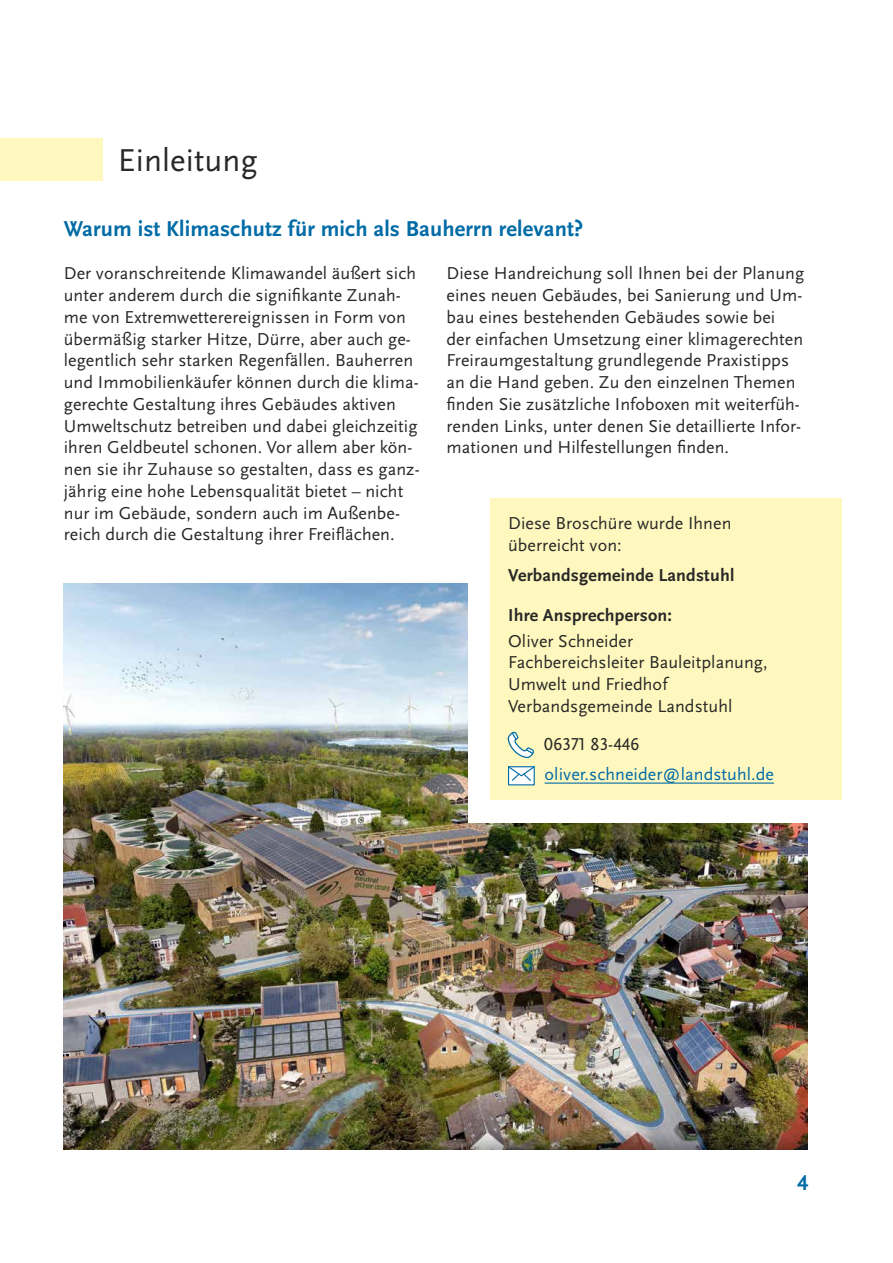
<style>
.page{position:relative;width:893px;height:1263px;background:#fff}
.page>*{position:absolute;margin:0;border:0;box-sizing:border-box;transform-origin:0 0}
.t1{font:33px "Scala Sans Pro";letter-spacing:.005em;color:#282827}
.t2{font:700 22.5px "Scala Sans Pro";letter-spacing:.005em;color:#006ba6}
.P-Fließtext_links{font:18px/21.8px "Scala Sans Pro";letter-spacing:.005em;color:#282827}
.Text_Tabelle{font:18px/21.8px "Scala Sans Pro";letter-spacing:.005em;color:#282827}
.Text_Tabelle-2{font:700 18px "Scala Sans Pro";letter-spacing:.01em;color:#282827}
.Text_Tabelle-3{font:18px "Scala Sans Pro";letter-spacing:.005em;color:#006ba6}
</style>
<div class="page">
<div style="left:0;top:138px;width:102px;height:43px;background:#fff8be"></div>
<img style="left:64px;top:584px;width:744px;height:565px">
<div style="left:469px;top:525px;width:373px;height:298px;background:#fff"></div>
<div style="left:490px;top:498px;width:352px;height:302px;background:#fff8be"></div>
<svg style="left:507px;top:731px;width:27px;height:28px"></svg>
<div style="left:509px;top:767px;width:25px;height:18px;background:#fff"></div>
<svg style="left:508px;top:766px;width:27px;height:16px"></svg>
<hr style="left:545px;top:782px;width:229px;height:2px;background:#006ba6">
<h1 class="t1" style="left:118px;top:141px;width:141px">Einleitung</h1>
<h2 class="t2" style="left:64px;top:216px;width:521px">Warum ist Klimaschutz für mich als Bauherrn relevant?</h2>
<p class="P-Fließtext_links" style="left:64px;top:263px;width:357px">Der voranschreitende Klimawandel äußert sich unter anderem durch die signifikante Zunah&shy;me von Extremwetterereignissen in Form von übermäßig starker Hitze, Dürre, aber auch ge&shy;legentlich sehr starken Regenfällen. Bauherren und Immobilienkäufer können durch die klima&shy;gerechte Gestaltung ihres Gebäudes aktiven Umweltschutz betreiben und dabei gleichzeitig ihren Geldbeutel schonen. Vor allem aber kön&shy;nen sie ihr Zuhause so gestalten, dass es ganz&shy;jährig eine hohe Lebensqualität bietet – nicht nur im Gebäude, sondern auch im Außenbe&shy;reich durch die Gestaltung ihrer Freiflächen.</p>
<p class="P-Fließtext_links" style="left:446px;top:263px;width:359px">Diese Handreichung soll Ihnen bei der Planung eines neuen Gebäudes, bei Sanierung und Um&shy;bau eines bestehenden Gebäudes sowie bei der einfachen Umsetzung einer klimagerechten Freiraumgestaltung grundlegende Praxistipps an die Hand geben. Zu den einzelnen Themen finden Sie zusätzliche Infoboxen mit weiterfüh&shy;renden Links, unter denen Sie detaillierte Infor&shy;mationen und Hilfestellungen finden.</p>
<p class="Text_Tabelle" style="left:508px;top:513px;width:225px">Diese Broschüre wurde Ihnen überreicht von:</p>
<p class="Text_Tabelle-2" style="left:508px;top:565px;width:228px">Verbandsgemeinde Landstuhl</p>
<p class="Text_Tabelle-2" style="left:508px;top:604px;width:165px">Ihre Ansprechperson:</p>
<p class="Text_Tabelle" style="left:508px;top:630px;width:127px">Oliver Schneider</p>
<p class="Text_Tabelle" style="left:508px;top:652px;width:261px">Fachbereichsleiter Bauleitplanung,<br>Umwelt und Friedhof</p>
<p class="Text_Tabelle" style="left:508px;top:695px;width:226px">Verbandsgemeinde Landstuhl</p>
<p class="Text_Tabelle" style="left:544px;top:733px;width:97px">06371 83-446</p>
<p class="Text_Tabelle-3" style="left:545px;top:764px;width:231px">oliver.schneider@landstuhl.de</p>
<p class="t2" style="left:797px;top:1170px;width:12px">4</p>
</div>
